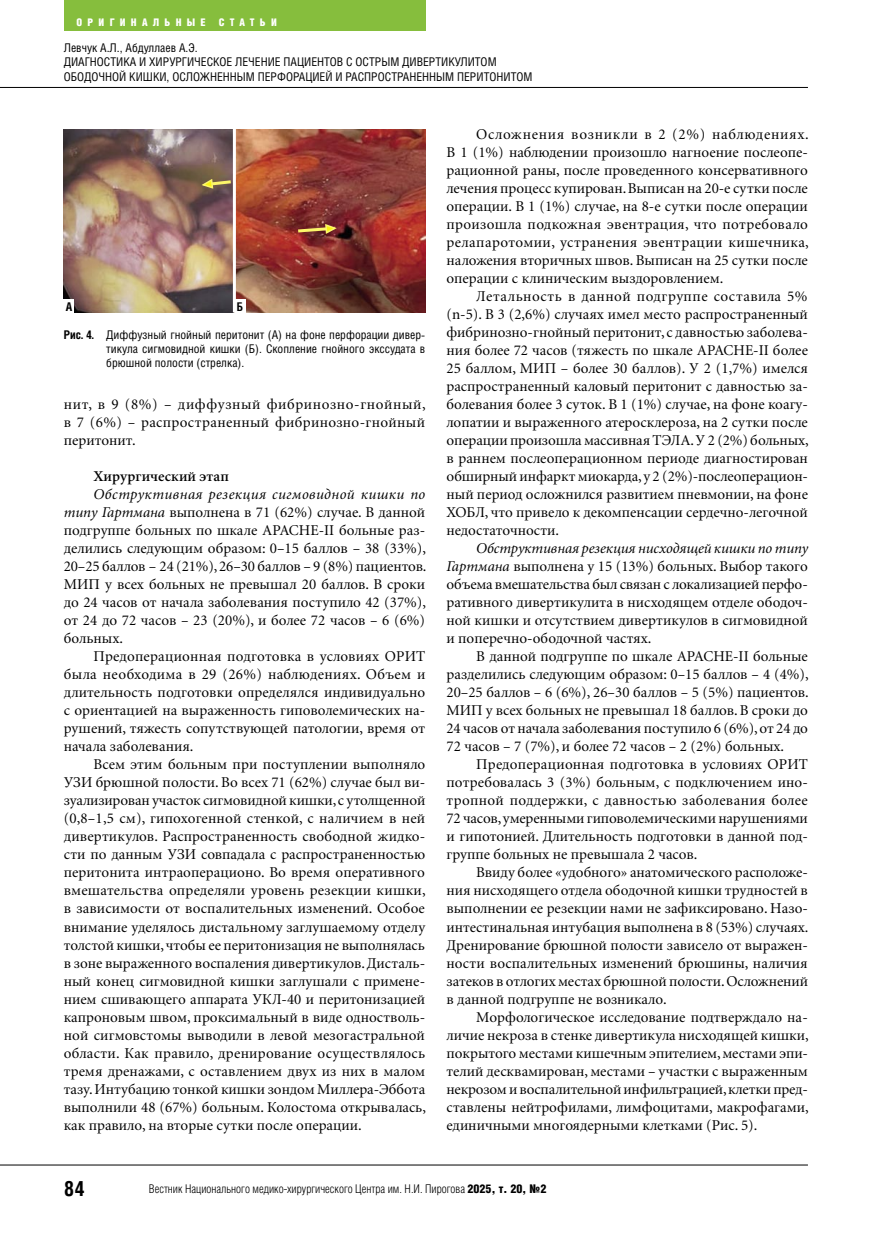
<style>
.page{position:relative;width:893px;height:1234px;background:#fff}
.page>*{position:absolute;margin:0;border:0;box-sizing:border-box;transform-origin:0 0}
.t1{font:700 21px "Helios Cond";color:#000}
.main_text{font:15px/18px "Minion Cyr";color:#000;text-align:justify}
.main_text-2{font:600 15px "Minion Cyr";color:#000}
.ris_name{font:12px/14.4px "Helios Cond";color:#000}
.t2{font:300 12px "Helios Cond";color:#000}
.t3{font:700 12px "Helios Cond";color:#000}
.t4{font:900 10.5px "Helios Cond";letter-spacing:.5em;color:#fff}
.s1{font-weight:700}
.s2{font-style:italic}
.s3{font-weight:900}
</style>
<div class="page">
<hr style="left:0;top:1164px;width:808px;height:1px;background:#000">
<hr style="left:0;top:87px;width:808px;height:1px;background:#000">
<div style="left:64px;top:0;width:361px;height:30px;background:#86be3d"></div>
<img style="left:64px;top:129px;width:169px;height:183px">
<img style="left:236px;top:129px;width:189px;height:183px">
<svg style="left:201px;top:177px;width:30px;height:13px"></svg>
<svg style="left:298px;top:223px;width:39px;height:13px"></svg>
<div style="left:64px;top:299px;width:10px;height:14px;background:#fff"></div>
<div style="left:235px;top:299px;width:10px;height:14px;background:#fff"></div>
<p class="t4" style="left:77px;top:16px;width:130px">ОРИГИНАЛЬНЫЕ</p>
<p class="t4" style="left:219px;top:16px;width:60px">СТАТЬИ</p>
<p class="ris_name" style="left:64px;top:40px;width:470px">Левчук А.Л., Абдуллаев А.Э.<br>ДИАГНОСТИКА И ХИРУРГИЧЕСКОЕ ЛЕЧЕНИЕ ПАЦИЕНТОВ С ОСТРЫМ ДИВЕРТИКУЛИТОМ<br>ОБОДОЧНОЙ КИШКИ, ОСЛОЖНЕННЫМ ПЕРФОРАЦИЕЙ И РАСПРОСТРАНЕННЫМ ПЕРИТОНИТОМ</p>
<p class="t3" style="left:66px;top:299px;width:8px">А</p>
<p class="t3" style="left:237px;top:299px;width:8px">Б</p>
<p class="ris_name" style="left:106px;top:327px;width:320px;text-align:justify;text-indent:-43px"><span class="s1">Рис. 4.</span> Диффузный гнойный перитонит (А) на фоне перфорации дивер&shy;тикула сигмовидной кишки (Б). Скопление гнойного экссудата в брюшной полости (стрелка).</p>
<p class="main_text" style="left:64px;top:395px;width:363px">нит, в 9 (8%) – диффузный фибринозно-гнойный, в 7 (6%) – распространенный фибринозно-гнойный перитонит.</p>
<p class="main_text-2" style="left:94px;top:467px;width:137px">Хирургический этап</p>
<p class="main_text" style="left:64px;top:485px;width:364px;text-indent:30px"><span class="s2">Обструктивная резекция сигмовидной кишки по типу Гартмана</span> выполнена в 71 (62%) случае. В данной подгруппе больных по шкале АРАСНЕ-II больные раз&shy;делились следующим образом: 0–15 баллов – 38 (33%), 20–25 баллов – 24 (21%), 26–30 баллов – 9 (8%) пациентов.<br>МИП у всех больных не превышал 20 баллов. В сроки до 24 часов от начала заболевания поступило 42 (37%), от 24 до 72 часов – 23 (20%), и более 72 часов – 6 (6%) больных.</p>
<p class="main_text" style="left:64px;top:647px;width:363px;text-indent:30px">Предоперационная подготовка в условиях ОРИТ была необходима в 29 (26%) наблюдениях. Объем и длительность подготовки определялся индивидуально с ориентацией на выраженность гиповолемических на&shy;рушений, тяжесть сопутствующей патологии, время от начала заболевания.</p>
<p class="main_text" style="left:64px;top:755px;width:364px;text-indent:30px">Всем этим больным при поступлении выполняло УЗИ брюшной полости. Во всех 71 (62%) случае был ви&shy;зуализирован участок сигмовидной кишки, с утолщенной (0,8–1,5 см), гипохогенной стенкой, с наличием в ней дивертикулов. Распространенность свободной жидко&shy;сти по данным УЗИ совпадала с распространенностью перитонита интраоперационо. Во время оперативного вмешательства определяли уровень резекции кишки, в зависимости от воспалительных изменений. Особое внимание уделялось дистальному заглушаемому отделу толстой кишки, чтобы ее перитонизация не выполнялась в зоне выраженного воспаления дивертикулов. Дисталь&shy;ный конец сигмовидной кишки заглушали с примене&shy;нием сшивающего аппарата УКЛ-40 и перитонизацией капроновым швом, проксимальный в виде одностволь&shy;ной сигмовстомы выводили в левой мезогастральной области. Как правило, дренирование осуществлялось тремя дренажами, с оставлением двух из них в малом тазу. Интубацию тонкой кишки зондом Миллера-Эббота выполнили 48 (67%) больным. Колостома открывалась, как правило, на вторые сутки после операции.</p>
<p class="main_text" style="left:446px;top:125px;width:364px;text-indent:30px">Осложнения возникли в 2 (2%) наблюдениях.<br>В 1 (1%) наблюдении произошло нагноение послеопе&shy;рационной раны, после проведенного консервативного лечения процесс купирован. Выписан на 20-е сутки после операции. В 1 (1%) случае, на 8-е сутки после операции произошла подкожная эвентрация, что потребовало релапаротомии, устранения эвентрации кишечника, наложения вторичных швов. Выписан на 25 сутки после операции с клиническим выздоровлением.</p>
<p class="main_text" style="left:446px;top:287px;width:364px;text-indent:30px">Летальность в данной подгруппе составила 5% (n-5). В 3 (2,6%) случаях имел место распространенный фибринозно-гнойный перитонит, с давностью заболева&shy;ния более 72 часов (тяжесть по шкале АРАСНЕ-II более 25 баллом, МИП – более 30 баллов). У 2 (1,7%) имелся распространенный каловый перитонит с давностью за&shy;болевания более 3 суток. В 1 (1%) случае, на фоне коагу&shy;лопатии и выраженного атеросклероза, на 2 сутки после операции произошла массивная ТЭЛА. У 2 (2%) больных, в раннем послеоперационном периоде диагностирован обширный инфаркт миокарда, у 2 (2%)-послеоперацион&shy;ный период осложнился развитием пневмонии, на фоне ХОБЛ, что привело к декомпенсации сердечно-легочной недостаточности.</p>
<p class="main_text" style="left:446px;top:539px;width:363px;text-indent:30px"><span class="s2">Обструктивная резекция нисходящей кишки по типу Гартмана</span> выполнена у 15 (13%) больных. Выбор такого объема вмешательства был связан с локализацией перфо&shy;ративного дивертикулита в нисходящем отделе ободоч&shy;ной кишки и отсутствием дивертикулов в сигмовидной и поперечно-ободочной частях.</p>
<p class="main_text" style="left:446px;top:647px;width:364px;text-indent:30px">В данной подгруппе по шкале АРАСНЕ-II больные разделились следующим образом: 0–15 баллов – 4 (4%), 20–25 баллов – 6 (6%), 26–30 баллов – 5 (5%) пациентов.<br>МИП у всех больных не превышал 18 баллов. В сроки до 24 часов от начала заболевания поступило 6 (6%), от 24 до 72 часов – 7 (7%), и более 72 часов – 2 (2%) больных.</p>
<p class="main_text" style="left:446px;top:755px;width:363px;text-indent:30px">Предоперационная подготовка в условиях ОРИТ потребовалась 3 (3%) больным, с подключением ино&shy;тропной поддержки, с давностью заболевания более 72 часов, умеренными гиповолемическими нарушениями и гипотонией. Длительность подготовки в данной под&shy;группе больных не превышала 2 часов.</p>
<p class="main_text" style="left:446px;top:863px;width:364px;text-indent:30px">Ввиду более «удобного» анатомического расположе&shy;ния нисходящего отдела ободочной кишки трудностей в выполнении ее резекции нами не зафиксировано. Назо&shy;интестинальная интубация выполнена в 8 (53%) случаях.<br>Дренирование брюшной полости зависело от выражен&shy;ности воспалительных изменений брюшины, наличия затеков в отлогих местах брюшной полости. Осложнений в данной подгруппе не возникало.</p>
<p class="main_text" style="left:446px;top:1007px;width:364px;text-indent:30px">Морфологическое исследование подтверждало на&shy;личие некроза в стенке дивертикула нисходящей кишки, покрытого местами кишечным эпителием, местами эпи&shy;телий десквамирован, местами – участки с выраженным некрозом и воспалительной инфильтрацией, клетки пред&shy;ставлены нейтрофилами, лимфоцитами, макрофагами, единичными многоядерными клетками (Рис. 5).</p>
<h1 class="t1" style="left:64px;top:1175px;width:22px">84</h1>
<p class="t2" style="left:149px;top:1181px;width:399px">Вестник Национального медико-хирургического Центра им. Н.И. Пирогова <span class="s3">2025, т. 20, №2</span></p>
</div>
